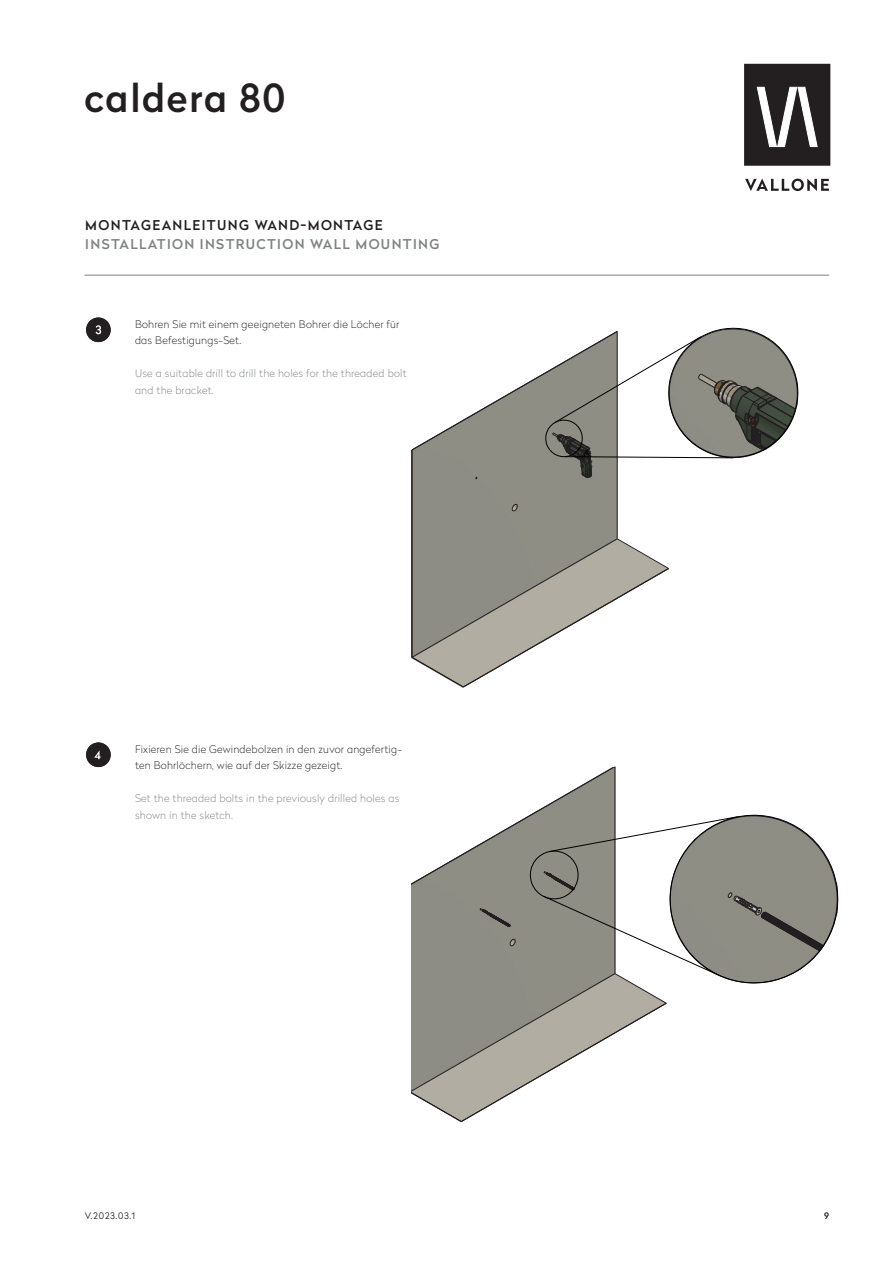
<style>
.page{position:relative;width:893px;height:1263px;background:#fff}
.page>*{position:absolute;margin:0;border:0;box-sizing:border-box;transform-origin:0 0}
.t1{font:500 38.55px "Radikal";letter-spacing:.04em;color:#231f20}
.Überschrift_EN{font:500 13.5px "Radikal";letter-spacing:.1em;color:#808285}
.Überschrift_DE{font:500 13.5px "Radikal";letter-spacing:.1em;color:#231f20}
.Fließtext_EN{font:100 10.5px/16.5px "Radikal";letter-spacing:.02em;color:#231f20}
.Fließtext_DE{font:100 10.5px/16.5px "Radikal";letter-spacing:.02em;color:#231f20}
.Fließtext_EN-2{font:100 10.5px/16.5px "Radikal";letter-spacing:.02em;color:#808285}
.Fließtext_DE-2{font:100 10.5px/16.5px "Radikal";letter-spacing:.02em;color:#808285}
.t2{font:300 9px "Radikal";letter-spacing:.08em;color:#231f20}
.t3{font:500 9px "Radikal";color:#231f20}
.t4{font:8.85px "Arial";color:#000}
</style>
<div class="page">
<svg style="left:745px;top:179px;width:84px;height:12px"></svg>
<div style="left:745px;top:65px;width:84px;height:99px;background:#231f20"></div>
<div style="left:744px;top:64px;width:86px;height:102px;border:3px solid #231f20"></div>
<svg style="left:757px;top:87px;width:61px;height:60px"></svg>
<hr style="left:84px;top:275px;width:745px;height:1px;background:#808285">
<div style="left:86px;top:317px;width:25px;height:25px;background:#231f20;border-radius:50%"></div>
<svg style="left:96px;top:325px;width:5px;height:9px"></svg>
<div style="left:86px;top:742px;width:25px;height:25px;background:#231f20;border-radius:50%"></div>
<svg style="left:94px;top:750px;width:7px;height:9px"></svg>
<div style="left:413px;top:479px;width:204px;height:59px;background:#8e8e84"></div>
<svg style="left:511px;top:503px;width:7px;height:9px"></svg>
<hr style="left:617px;top:331px;width:1px;height:208px;background:#231f20">
<hr style="left:412px;top:450px;width:1px;height:207px;background:#231f20">
<svg style="left:411px;top:538px;width:258px;height:150px"></svg>
<svg style="left:411px;top:327px;width:388px;height:152px"></svg>
<svg style="left:412px;top:766px;width:427px;height:356px"></svg>
<h1 class="t1" style="left:84px;top:70px;width:202px">caldera 80</h1>
<p class="Überschrift_DE" style="left:85px;top:215px;width:299px">MONTAGEANLEITUNG WAND-MONTAGE</p>
<p class="Überschrift_EN" style="left:85px;top:235px;width:356px">INSTALLATION INSTRUCTION WALL MOUNTING</p>
<p class="Fließtext_DE" style="left:135px;top:315px;width:266px">Bohren Sie mit einem geeigneten Bohrer die Löcher für das Befestigungs-Set.</p>
<p class="Fließtext_DE-2" style="left:135px;top:365px;width:273px">Use a suitable drill to drill the holes for the threaded bolt and the bracket.</p>
<p class="Fließtext_EN" style="left:135px;top:740px;width:268px">Fixieren Sie die Gewindebolzen in den zuvor angefertig&shy;ten Bohrlöchern, wie auf der Skizze gezeigt.</p>
<p class="Fließtext_EN-2" style="left:135px;top:790px;width:266px">Set the threaded bolts in the previously drilled holes as shown in the sketch.</p>
<p class="t4" style="left:584px;top:447px;width:7px">A</p>
<p class="t2" style="left:85px;top:1209px;width:52px">V.2023.03.1</p>
<p class="t3" style="left:824px;top:1209px;width:6px">9</p>
</div>
